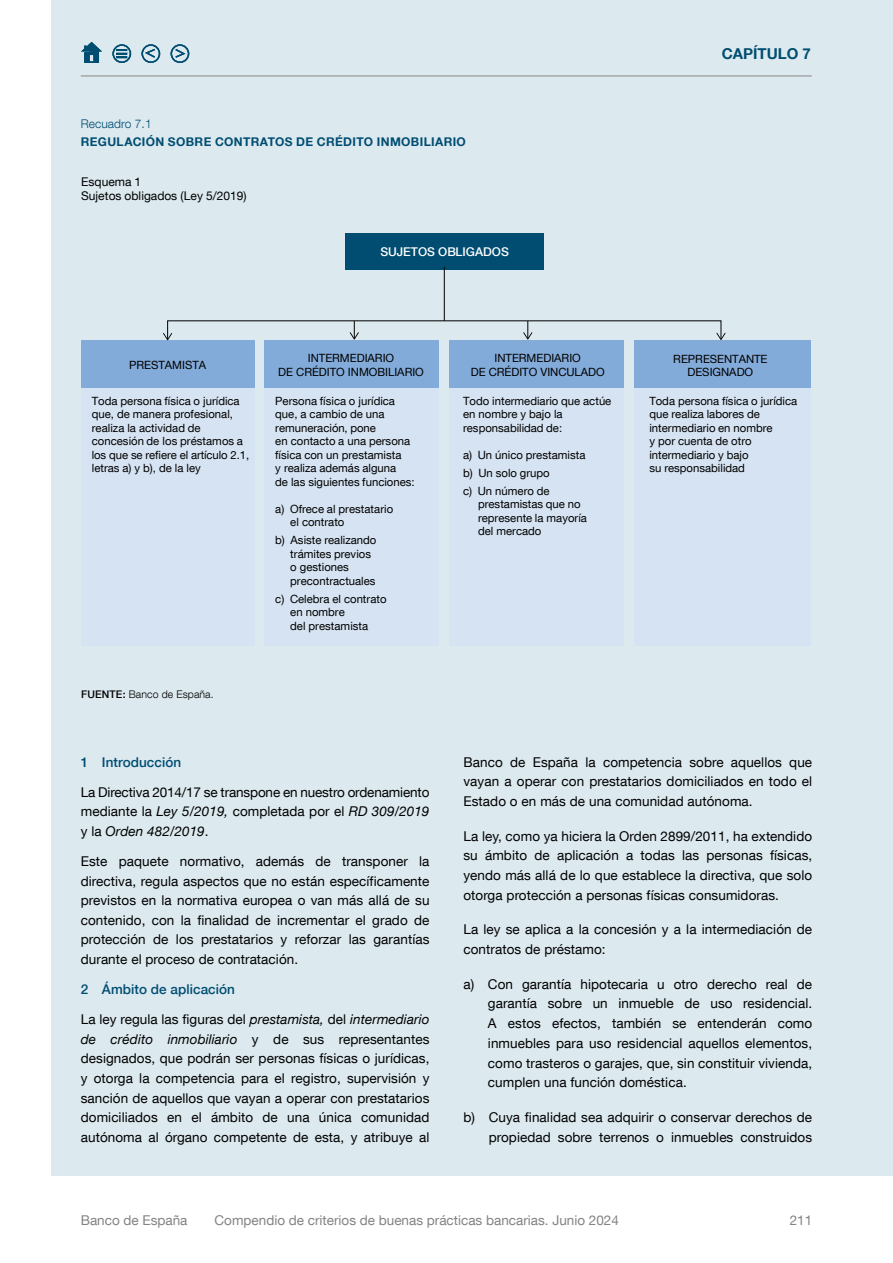
<style>
.page{position:relative;width:893px;height:1263px;background:#fff}
.page>*{position:absolute;margin:0;border:0;box-sizing:border-box;transform-origin:0 0}
.t1{font:700 15px "Bd E Neue Helvetica";color:#004d71}
.t2{font:13.5px/19.5px "Bd E Neue Helvetica";letter-spacing:.005em;color:#000;text-align:justify}
.t3{font:13.5px "Bd E Neue Helvetica";color:#828383}
.t4{font:500 13.5px "Bd E Neue Helvetica";letter-spacing:.005em;color:#004d72}
.t5{font:700 12px "Bd E Neue Helvetica";letter-spacing:.03em;color:#004d72}
.t6{font:12px/14.4px "Bd E Neue Helvetica";letter-spacing:.005em;color:#000}
.t7{font:500 12px "Bd E Neue Helvetica";color:#fff}
.t8{font:300 12px "Bd E Neue Helvetica";letter-spacing:.005em;color:#004d72}
.t9{font:11.4px/13.5px "Bd E Neue Helvetica";color:#000}
.t10{font:300 10.5px "Bd E Neue Helvetica";letter-spacing:.01em;color:#000}
.s1{font-weight:500}
.s2{font-style:italic}
</style>
<div class="page">
<div style="left:51px;top:0;width:842px;height:1176px;background:#dce9ef"></div>
<div style="left:345px;top:233px;width:199px;height:37px;background:#004d71"></div>
<div style="left:81px;top:340px;width:174px;height:48px;background:#83abd9"></div>
<div style="left:81px;top:388px;width:174px;height:258px;background:#d6e3f2"></div>
<div style="left:264px;top:340px;width:175px;height:49px;background:#83abd9"></div>
<div style="left:264px;top:388px;width:175px;height:258px;background:#d6e3f2"></div>
<div style="left:449px;top:340px;width:175px;height:49px;background:#83abd9"></div>
<div style="left:634px;top:340px;width:177px;height:50px;background:#83abd9"></div>
<div style="left:449px;top:388px;width:175px;height:258px;background:#d6e3f2"></div>
<div style="left:634px;top:388px;width:177px;height:258px;background:#d6e3f2"></div>
<svg style="left:163px;top:333px;width:9px;height:7px"></svg>
<svg style="left:716px;top:333px;width:10px;height:7px"></svg>
<svg style="left:350px;top:321px;width:9px;height:19px"></svg>
<svg style="left:523px;top:321px;width:9px;height:19px"></svg>
<hr style="left:444px;top:267px;width:1px;height:54px;background:#000">
<hr style="left:81px;top:76px;width:731px;height:1px;background:#878787">
<svg style="left:81px;top:42px;width:21px;height:21px"></svg>
<svg style="left:171px;top:44px;width:18px;height:19px"></svg>
<svg style="left:142px;top:44px;width:18px;height:19px"></svg>
<svg style="left:113px;top:44px;width:18px;height:19px"></svg>
<p class="t8" style="left:81px;top:116px;width:72px">Recuadro 7.1</p>
<p class="t5" style="left:81px;top:134px;width:387px">REGULACIÓN SOBRE CONTRATOS DE CRÉDITO INMOBILIARIO</p>
<p class="t6" style="left:81px;top:174px;width:167px">Esquema 1<br>Sujetos obligados (Ley 5/2019)</p>
<p class="t7" style="left:380px;top:245px;width:130px">SUJETOS OBLIGADOS</p>
<p class="t1" style="left:722px;top:44px;width:91px">CAPÍTULO 7</p>
<p class="t9" style="left:129px;top:358px;width:79px">PRESTAMISTA</p>
<p class="t9" style="left:278px;top:351px;width:147px;text-align:center">INTERMEDIARIO<br>DE CRÉDITO INMOBILIARIO</p>
<p class="t9" style="left:92px;top:394px;width:159px">Toda persona física o jurídica que, de manera profesional, realiza la actividad de concesión de los préstamos a los que se refiere el artículo 2.1, letras a) y b), de la ley</p>
<p class="t9" style="left:275px;top:394px;width:141px">Persona física o jurídica que, a cambio de una remuneración, pone<br>en contacto a una persona física con un prestamista<br>y realiza además alguna<br>de las siguientes funciones:</p>
<p class="t9" style="left:290px;top:502px;width:104px;text-indent:-15px">a) Ofrece al prestatario el contrato</p>
<p class="t9" style="left:290px;top:533px;width:88px;text-indent:-15px">b) Asiste realizando trámites previos o gestiones precontractuales</p>
<p class="t9" style="left:290px;top:592px;width:98px;text-indent:-15px">c) Celebra el contrato en nombre<br>del prestamista</p>
<p class="t10" style="left:81px;top:688px;width:134px"><span class="s1">FUENTE:</span> Banco de España.</p>
<p class="t4" style="left:81px;top:754px;width:102px">1 Introducción</p>
<p class="t2" style="left:81px;top:782px;width:350px">La Directiva 2014/17 se transpone en nuestro ordenamiento mediante la <span class="s2">Ley 5/2019,</span> completada por el <span class="s2">RD 309/2019 </span>y la <span class="s2">Orden 482/2019</span>.</p>
<p class="t2" style="left:81px;top:851px;width:350px">Este paquete normativo, además de transponer la directiva, regula aspectos que no están específicamente previstos en la normativa europea o van más allá de su contenido, con la finalidad de incrementar el grado de protección de los prestatarios y reforzar las garantías durante el proceso de contratación.</p>
<p class="t4" style="left:81px;top:981px;width:156px">2 Ámbito de aplicación</p>
<p class="t2" style="left:81px;top:1009px;width:350px">La ley regula las figuras del <span class="s2">prestamista,</span> del <span class="s2">intermediario de crédito inmobiliario</span> y de sus representantes designados, que podrán ser personas físicas o jurídicas, y otorga la competencia para el registro, supervisión y sanción de aquellos que vayan a operar con prestatarios domiciliados en el ámbito de una única comunidad autónoma al órgano competente de esta, y atribuye al</p>
<p class="t9" style="left:471px;top:351px;width:136px;text-align:center">INTERMEDIARIO<br>DE CRÉDITO VINCULADO</p>
<p class="t9" style="left:673px;top:351px;width:96px;text-align:center">REPRESENTANTE<br>DESIGNADO</p>
<p class="t9" style="left:463px;top:394px;width:150px">Todo intermediario que actúe en nombre y bajo la responsabilidad de:</p>
<p class="t9" style="left:463px;top:446px;width:124px;line-height:18px">a) Un único prestamista b) Un solo grupo<br>c) Un número de</p>
<p class="t9" style="left:478px;top:497px;width:110px">prestamistas que no represente la mayoría del mercado</p>
<p class="t9" style="left:649px;top:394px;width:149px">Toda persona física o jurídica que realiza labores de intermediario en nombre<br>y por cuenta de otro intermediario y bajo<br>su responsabilidad</p>
<p class="t2" style="left:463px;top:752px;width:350px">Banco de España la competencia sobre aquellos que vayan a operar con prestatarios domiciliados en todo el Estado o en más de una comunidad autónoma.</p>
<p class="t2" style="left:463px;top:826px;width:350px">La ley, como ya hiciera la Orden 2899/2011, ha extendido su ámbito de aplicación a todas las personas físicas, yendo más allá de lo que establece la directiva, que solo otorga protección a personas físicas consumidoras.</p>
<p class="t2" style="left:463px;top:919px;width:350px">La ley se aplica a la concesión y a la intermediación de contratos de préstamo:</p>
<p class="t2" style="left:488px;top:974px;width:326px;text-indent:-24px">a) Con garantía hipotecaria u otro derecho real de garantía sobre un inmueble de uso residencial.<br>A estos efectos, también se entenderán como inmuebles para uso residencial aquellos elementos, como trasteros o garajes, que, sin constituir vivienda, cumplen una función doméstica.</p>
<p class="t2" style="left:463px;top:1107px;width:350px;text-align:right">b) Cuya finalidad sea adquirir o conservar derechos de propiedad sobre terrenos o inmuebles construidos</p>
<p class="t3" style="left:81px;top:1212px;width:108px">Banco de España</p>
<p class="t3" style="left:215px;top:1212px;width:406px">Compendio de criterios de buenas prácticas bancarias. Junio 2024</p>
<p class="t3" style="left:790px;top:1212px;width:24px">211</p>
</div>
